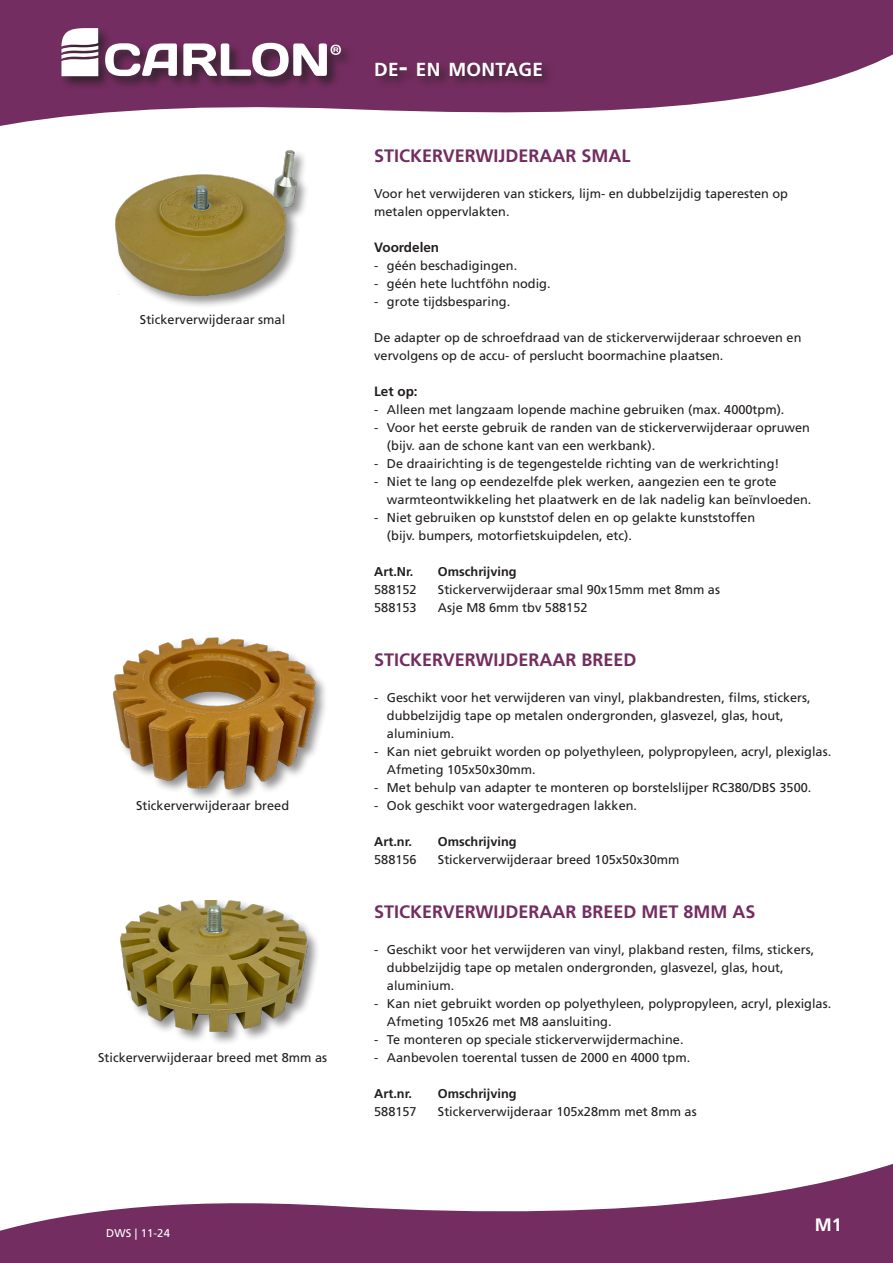
<style>
.page{position:relative;width:893px;height:1263px;background:#fff}
.page>*{position:absolute;margin:0;border:0;box-sizing:border-box;transform-origin:0 0}
.t1{font:700 18.9px "Frutiger LT Std";letter-spacing:.015em;color:#fff}
.t2{font:700 18px "Frutiger LT Std";color:#742d60}
.t3{font:700 18px "Frutiger LT Std";color:#fff}
.t4{font:700 13.5px "Frutiger LT Std";color:#231f20}
.omschrijving{font:12.75px/18px "Frutiger LT Std";color:#231f20}
.art_omschr_plat{font:12.75px "Frutiger LT Std";color:#231f20}
.art_omschr_vet{font:700 12.75px "Frutiger LT Std";color:#231f20}
.t5{font:11.25px "Frutiger LT Std";letter-spacing:.01em;color:#fff}
.s1{font-size:27px}
</style>
<div class="page">
<svg style="left:0;top:1164px;width:893px;height:99px;fill:#742d60"></svg>
<svg style="left:0;top:0;width:893px;height:126px;fill:#742d60"></svg>
<div style="left:374px;top:60px;width:182px;height:30px;background:#231f20;opacity:.75"></div>
<div style="left:60px;top:26px;width:294px;height:65px;background:#231f20;opacity:.75"></div>
<svg style="left:105px;top:43px;width:72px;height:33px"></svg>
<svg style="left:183px;top:43px;width:158px;height:34px"></svg>
<svg style="left:61px;top:28px;width:37px;height:48px"></svg>
<img style="left:115px;top:150px;width:192px;height:156px">
<div style="left:111px;top:636px;width:218px;height:166px;background:#231f20;opacity:.5"></div>
<img style="left:111px;top:636px;width:218px;height:159px">
<img style="left:120px;top:900px;width:198px;height:143px">
<p class="omschrijving" style="left:140px;top:311px;width:147px">Stickerverwijderaar smal</p>
<p class="omschrijving" style="left:136px;top:797px;width:155px">Stickerverwijderaar breed</p>
<p class="omschrijving" style="left:98px;top:1049px;width:230px">Stickerverwijderaar breed met 8mm as</p>
<p class="t5" style="left:106px;top:1226px;width:65px">DWS | 11-24</p>
<p class="t1" style="left:374px;top:58px;width:170px">DE<span class="s1">-</span> EN MONTAGE</p>
<p class="t2" style="left:374px;top:145px;width:258px">STICKERVERWIJDERAAR SMAL</p>
<p class="omschrijving" style="left:374px;top:185px;width:415px">Voor het verwijderen van stickers, lijm- en dubbelzijdig taperesten op metalen oppervlakten.</p>
<p class="t4" style="left:374px;top:239px;width:67px">Voordelen</p>
<p class="omschrijving" style="left:374px;top:257px;width:145px">- géén beschadigingen.</p>
<p class="omschrijving" style="left:374px;top:275px;width:178px">- géén hete luchtföhn nodig.</p>
<p class="omschrijving" style="left:374px;top:293px;width:138px">- grote tijdsbesparing.</p>
<p class="omschrijving" style="left:374px;top:329px;width:429px">De adapter op de schroefdraad van de stickerverwijderaar schroeven en vervolgens op de accu- of perslucht boormachine plaatsen.</p>
<p class="t4" style="left:374px;top:383px;width:45px">Let op:</p>
<p class="omschrijving" style="left:374px;top:401px;width:412px">- Alleen met langzaam lopende machine gebruiken (max. 4000tpm).</p>
<p class="omschrijving" style="left:387px;top:419px;width:425px;text-indent:-13px">- Voor het eerste gebruik de randen van de stickerverwijderaar opruwen (bijv. aan de schone kant van een werkbank).</p>
<p class="omschrijving" style="left:374px;top:455px;width:407px">- De draairichting is de tegengestelde richting van de werkrichting!</p>
<p class="omschrijving" style="left:387px;top:473px;width:426px;text-indent:-13px">- Niet te lang op eendezelfde plek werken, aangezien een te grote warmteontwikkeling het plaatwerk en de lak nadelig kan beïnvloeden.</p>
<p class="omschrijving" style="left:387px;top:509px;width:370px;text-indent:-13px">- Niet gebruiken op kunststof delen en op gelakte kunststoffen (bijv. bumpers, motorfietskuipdelen, etc).</p>
<p class="art_omschr_vet" style="left:374px;top:564px;width:41px">Art.Nr.</p>
<p class="art_omschr_vet" style="left:438px;top:564px;width:80px">Omschrijving</p>
<p class="omschrijving" style="left:374px;top:581px;width:44px">588152</p>
<p class="omschrijving" style="left:438px;top:581px;width:284px">Stickerverwijderaar smal 90x15mm met 8mm as</p>
<p class="omschrijving" style="left:374px;top:599px;width:44px">588153</p>
<p class="omschrijving" style="left:438px;top:599px;width:151px">Asje M8 6mm tbv 588152</p>
<p class="t2" style="left:374px;top:649px;width:264px">STICKERVERWIJDERAAR BREED</p>
<p class="omschrijving" style="left:387px;top:689px;width:425px;text-indent:-13px">- Geschikt voor het verwijderen van vinyl, plakbandresten, films, stickers, dubbelzijdig tape op metalen ondergronden, glasvezel, glas, hout, aluminium.</p>
<p class="omschrijving" style="left:387px;top:743px;width:446px;text-indent:-13px">- Kan niet gebruikt worden op polyethyleen, polypropyleen, acryl, plexiglas.<br>Afmeting 105x50x30mm.</p>
<p class="omschrijving" style="left:374px;top:779px;width:439px">- Met behulp van adapter te monteren op borstelslijper RC380/DBS 3500.</p>
<p class="omschrijving" style="left:374px;top:797px;width:264px">- Ook geschikt voor watergedragen lakken.</p>
<p class="art_omschr_vet" style="left:374px;top:834px;width:39px">Art.nr.</p>
<p class="art_omschr_vet" style="left:438px;top:834px;width:80px">Omschrijving</p>
<p class="art_omschr_plat" style="left:374px;top:852px;width:44px">588156</p>
<p class="art_omschr_plat" style="left:438px;top:852px;width:243px">Stickerverwijderaar breed 105x50x30mm</p>
<p class="t2" style="left:374px;top:901px;width:383px">STICKERVERWIJDERAAR BREED MET 8MM AS</p>
<p class="omschrijving" style="left:387px;top:941px;width:429px;text-indent:-13px">- Geschikt voor het verwijderen van vinyl, plakband resten, films, stickers, dubbelzijdig tape op metalen ondergronden, glasvezel, glas, hout, aluminium.</p>
<p class="omschrijving" style="left:387px;top:995px;width:446px;text-indent:-13px">- Kan niet gebruikt worden op polyethyleen, polypropyleen, acryl, plexiglas.<br>Afmeting 105x26 met M8 aansluiting.</p>
<p class="omschrijving" style="left:374px;top:1031px;width:311px">- Te monteren op speciale stickerverwijdermachine.</p>
<p class="omschrijving" style="left:374px;top:1049px;width:318px">- Aanbevolen toerental tussen de 2000 en 4000 tpm.</p>
<p class="art_omschr_vet" style="left:374px;top:1086px;width:39px">Art.nr.</p>
<p class="art_omschr_vet" style="left:438px;top:1086px;width:80px">Omschrijving</p>
<p class="art_omschr_plat" style="left:374px;top:1104px;width:44px">588157</p>
<p class="art_omschr_plat" style="left:438px;top:1104px;width:260px">Stickerverwijderaar 105x28mm met 8mm as</p>
<p class="t3" style="left:815px;top:1214px;width:29px">M1</p>
</div>
